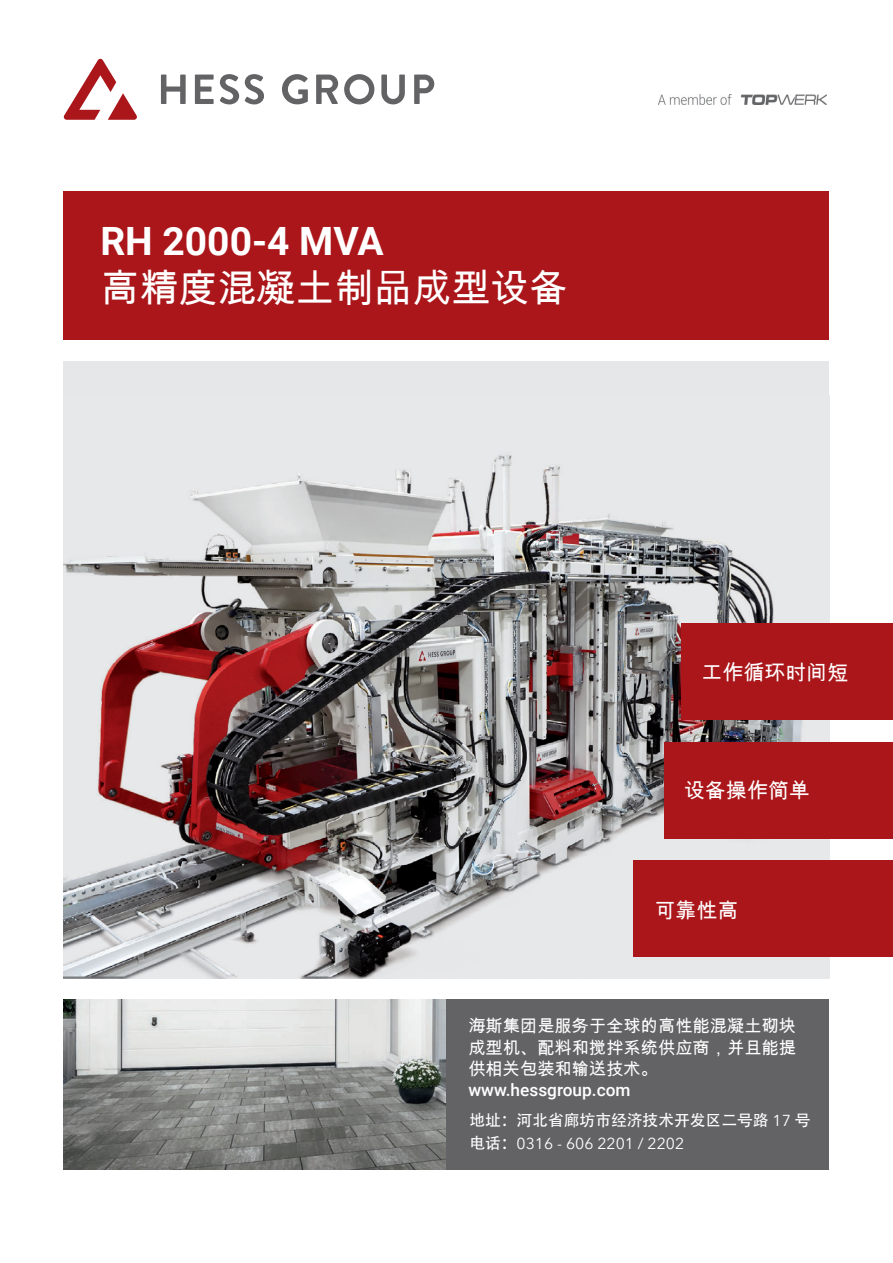
<style>
.page{position:relative;width:893px;height:1263px;background:#fff}
.page>*{position:absolute;margin:0;border:0;box-sizing:border-box;transform-origin:0 0}
.t1{font:39px "Arial Unicode MS";color:#fff}
.t2{font:700 39px "Roboto";color:#fff}
.t3{font:21px "Arial Unicode MS";color:#fff}
.t4{font:17.25px/21.3px "Arial Unicode MS";color:#fff;text-align:justify}
.t5{font:500 17.25px "Roboto";color:#fff}
.t6{font:15.75px "Adobe Heiti Std";color:#fff}
.t7{font:15.75px "Avenir Next LT Pro";color:#fff}
.s1{font-family:"Avenir Next LT Pro"}
.s2{font-family:"Adobe Heiti Std"}
</style>
<div class="page">
<svg style="left:282px;top:74px;width:26px;height:30px"></svg>
<svg style="left:316px;top:75px;width:22px;height:29px"></svg>
<svg style="left:344px;top:74px;width:30px;height:30px"></svg>
<svg style="left:381px;top:75px;width:24px;height:29px"></svg>
<svg style="left:414px;top:75px;width:20px;height:29px"></svg>
<svg style="left:161px;top:75px;width:25px;height:29px"></svg>
<svg style="left:220px;top:74px;width:19px;height:30px"></svg>
<svg style="left:245px;top:74px;width:19px;height:30px"></svg>
<svg style="left:195px;top:75px;width:19px;height:29px"></svg>
<svg style="left:64px;top:59px;width:73px;height:61px"></svg>
<div style="left:64px;top:191px;width:765px;height:149px;background:#ab161a"></div>
<div style="left:64px;top:361px;width:765px;height:617px;background:#e6e7e9"></div>
<img style="left:64px;top:454px;width:765px;height:524px">
<img style="left:64px;top:999px;width:382px;height:170px">
<div style="left:446px;top:999px;width:383px;height:170px;background:#636366"></div>
<div style="left:682px;top:623px;width:211px;height:96px;background:#ab161a"></div>
<div style="left:664px;top:742px;width:229px;height:96px;background:#ab161a"></div>
<div style="left:634px;top:861px;width:259px;height:96px;background:#ab161a"></div>
<img style="left:658px;top:94px;width:169px;height:10px">
<h1 class="t2" style="left:100px;top:214px;width:285px">RH 2000-4 MVA</h1>
<h1 class="t1" style="left:100px;top:260px;width:469px">高精度混凝土制品成型设备</h1>
<p class="t3" style="left:701px;top:658px;width:149px">工作循环时间短</p>
<p class="t3" style="left:684px;top:775px;width:127px">设备操作简单</p>
<p class="t3" style="left:655px;top:895px;width:85px">可靠性高</p>
<p class="t4" style="left:468px;top:1015px;width:329px">海斯集团是服务于全球的高性能混凝土砌块成型机、配料和搅拌系统供应商，并且能提供相关包装和输送技术。</p>
<p class="t5" style="left:468px;top:1078px;width:164px">www.hessgroup.com</p>
<p class="t6" style="left:469px;top:1111px;width:343px">地址：河北省廊坊市经济技术开发区二号路 <span class="s1">17</span> 号</p>
<p class="t7" style="left:469px;top:1133px;width:216px"><span class="s2">电话：</span>0316 - 606 2201 / 2202</p>
</div>
